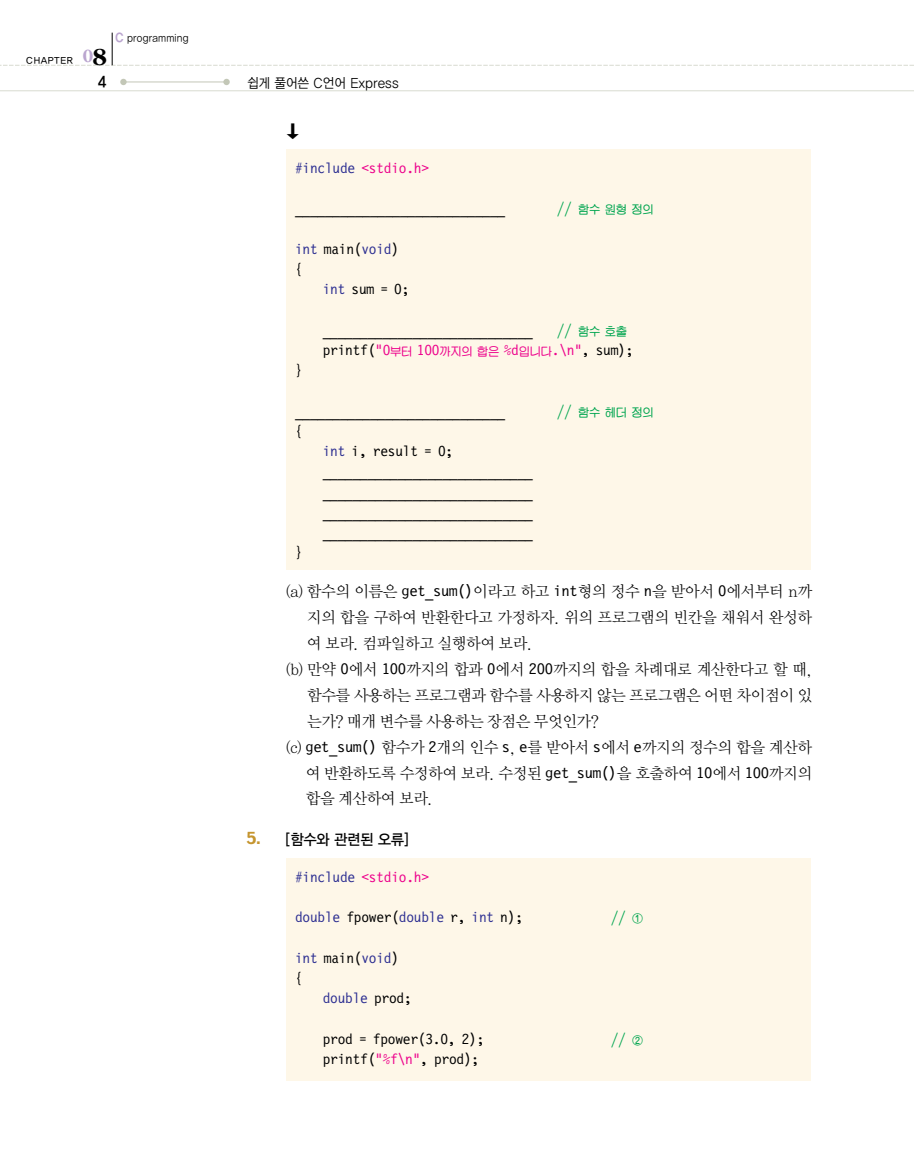
<style>
.page{position:relative;width:914px;height:1169px;background:#fff}
.page>*{position:absolute;margin:0;border:0;box-sizing:border-box;transform-origin:0 0}
.t1{font:15.75px "Y Mj O12";letter-spacing:-.08em;color:#000}
.t2{font:15px/20.2px "Letter Gothic 12 Pitch BT";letter-spacing:-.015em;color:#000}
.t3{font:15px/20.2px "Letter Gothic 12 Pitch BT";letter-spacing:-.015em;color:#2e3092}
.t4{font:15px "Letter Gothic 12 Pitch BT";letter-spacing:-.015em;color:#ed028c}
.t5{font:15px "YGO13";letter-spacing:-.09em;color:#000;scale:.95 1}
.t6{font:15px "Letter Gothic 12 Pitch BT";color:#00a54f}
.t7{font:15px "YGO14";color:#000;scale:.95 1}
.t8{font:13.5px "YGO12";letter-spacing:-.055em;color:#000;scale:.92 1}
.t9{font:12px "J Cna RUDE";letter-spacing:-.03em;color:#00a54f;scale:.95 1}
.t10{font:10.5px "YGO12";letter-spacing:-.045em;color:#000;scale:.9 1}
.t11{font:9px "YGO13";letter-spacing:-.005em;color:#000}
.s1{font-family:"Garamond";font-weight:700;font-size:19.5px;color:#baa5cf}
.s2{font-family:"Garamond";font-weight:700;font-size:25.5px}
.s3{font-family:"YGO15";font-size:12px;color:#baa5cf}
.s4{color:#2e3092}
.s5{color:#000}
.s6{font-family:"Letter Gothic 12 Pitch BT";font-size:15px}
.s7{color:#ed028c}
.s8{font-family:"J Cna RUDE";font-size:12px;color:#ed028c}
.s9{font-family:"Letter Gothic 12 Pitch BT"}
.s10{font-family:"Charcoal";font-size:16.5px;color:#c5952f}
.s11{font-family:"J Cna RUDE";font-size:12px}
</style>
<div class="page">
<div style="left:286px;top:858px;width:524px;height:223px;background:#fef7e8"></div>
<div style="left:286px;top:149px;width:524px;height:421px;background:#fef7e8"></div>
<hr style="left:0;top:90px;width:914px;height:1px;background:#d8dbd0">
<div style="left:120px;top:79px;width:7px;height:6px;background:#c3c7b7;border-radius:50%"></div>
<div style="left:223px;top:79px;width:7px;height:6px;background:#c3c7b7;border-radius:50%"></div>
<hr style="left:124px;top:82px;width:102px;height:1px;background:#c3c7b7">
<svg style="left:0;top:65px;width:914px;height:1px"></svg>
<hr style="left:112px;top:33px;width:1px;height:32px;background:#000">
<p class="t11" style="left:26px;top:56px;width:82px">CHAPTER <span class="s1">0</span><span class="s2">8</span></p>
<p class="t10" style="left:115px;top:33px;width:84px"><span class="s3">C</span> programming</p>
<p class="t7" style="left:98px;top:74px;width:11px">4</p>
<p class="t8" style="left:247px;top:77px;width:167px">쉽게 풀어쓴 C언어 Express</p>
<p class="t4" style="left:295px;top:162px;width:136px"><span class="s4">#include</span> &lt;stdio.h&gt;</p>
<p class="t2" style="left:295px;top:199px;width:212px">____________________________</p>
<p class="t3" style="left:295px;top:239px;width:105px">int <span class="s5">main(</span>void<span class="s5">) {</span></p>
<p class="t2" style="left:323px;top:280px;width:88px"><span class="s4">int</span> sum = 0;</p>
<p class="t9" style="left:556px;top:204px;width:104px"><span class="s6">//</span> 함수 원형 정의</p>
<p class="t2" style="left:295px;top:361px;width:9px">}</p>
<p class="t9" style="left:556px;top:325px;width:76px"><span class="s6">//</span> 함수 호출</p>
<p class="t2" style="left:323px;top:341px;width:312px">printf(<span class="s7">"0</span><span class="s8">부터</span> <span class="s7">100</span><span class="s8">까지의 합은</span> <span class="s7">%d</span><span class="s8">입니다</span><span class="s7">.\n"</span>, sum);</p>
<p class="t2" style="left:323px;top:320px;width:212px">____________________________</p>
<p class="t2" style="left:295px;top:401px;width:212px">____________________________</p>
<p class="t2" style="left:295px;top:422px;width:9px">{</p>
<p class="t2" style="left:295px;top:543px;width:9px">}</p>
<p class="t2" style="left:323px;top:442px;width:212px"><span class="s4">int</span> i, result = 0; ____________________________ ____________________________ ____________________________ ____________________________</p>
<p class="t9" style="left:556px;top:406px;width:104px"><span class="s6">//</span> 함수 헤더 정의</p>
<p class="t1" style="left:285px;top:584px;width:529px">(a) 함수의 이름은 <span class="s9">get_sum()</span>이라고 하고 <span class="s9">int</span>형의 정수 <span class="s9">n</span>을 받아서 <span class="s9">0</span>에서부터 n까</p>
<p class="t1" style="left:306px;top:610px;width:507px">지의 합을 구하여 반환한다고 가정하자. 위의 프로그램의 빈칸을 채워서 완성하</p>
<p class="t1" style="left:306px;top:636px;width:228px">여 보라. 컴파일하고 실행하여 보라.</p>
<p class="t1" style="left:285px;top:662px;width:529px">(b) 만약 <span class="s9">0</span>에서 <span class="s9">100</span>까지의 합과 <span class="s9">0</span>에서 <span class="s9">200</span>까지의 합을 차례대로 계산한다고 할 때,</p>
<p class="t1" style="left:307px;top:687px;width:507px">함수를 사용하는 프로그램과 함수를 사용하지 않는 프로그램은 어떤 차이점이 있</p>
<p class="t1" style="left:307px;top:713px;width:294px">는가? 매개 변수를 사용하는 장점은 무엇인가?</p>
<p class="t1" style="left:285px;top:739px;width:529px">(c) <span class="s9">get_sum()</span> 함수가 <span class="s9">2</span>개의 인수 <span class="s9">s</span>, <span class="s9">e</span>를 받아서 <span class="s9">s</span>에서 <span class="s9">e</span>까지의 정수의 합을 계산하</p>
<p class="t1" style="left:305px;top:765px;width:508px">여 반환하도록 수정하여 보라. 수정된 <span class="s9">get_sum()</span>을 호출하여 <span class="s9">10</span>에서 <span class="s9">100</span>까지의</p>
<p class="t1" style="left:305px;top:791px;width:129px">합을 계산하여 보라.</p>
<p class="t5" style="left:247px;top:832px;width:172px"><span class="s10">5.</span> [함수와 관련된 오류]</p>
<p class="t4" style="left:295px;top:871px;width:136px"><span class="s4">#include</span> &lt;stdio.h&gt;</p>
<p class="t3" style="left:295px;top:908px;width:229px">double <span class="s5">fpower(</span>double <span class="s5">r,</span> int <span class="s5">n);</span></p>
<p class="t6" style="left:610px;top:911px;width:34px">// <span class="s11">①</span></p>
<p class="t3" style="left:295px;top:948px;width:105px">int <span class="s5">main(</span>void<span class="s5">) {</span></p>
<p class="t3" style="left:323px;top:989px;width:91px">double <span class="s5">prod;</span></p>
<p class="t2" style="left:323px;top:1029px;width:163px">prod = fpower(3.0, 2);</p>
<p class="t6" style="left:610px;top:1033px;width:34px">// <span class="s11">②</span></p>
<p class="t2" style="left:323px;top:1049px;width:158px">printf(<span class="s7">"%f\n"</span>, prod);</p>
</div>
